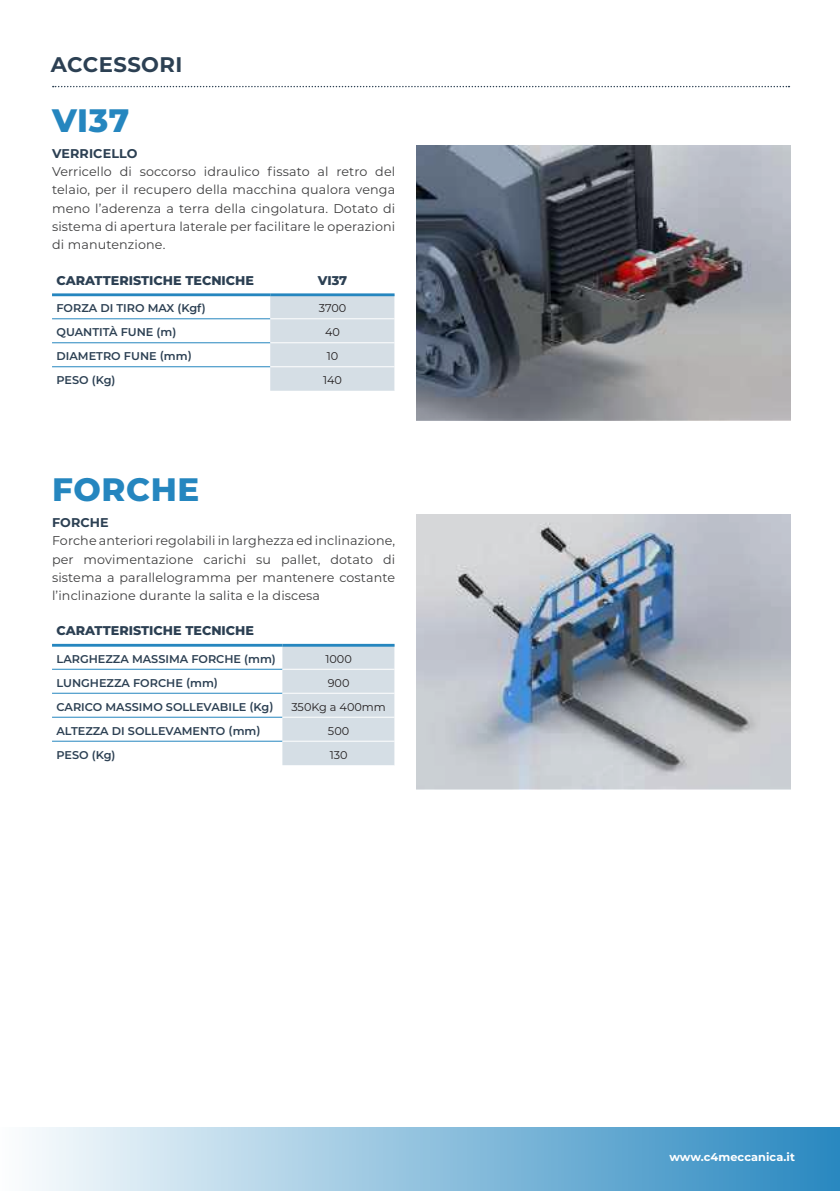
<style>
.page{position:relative;width:840px;height:1191px;background:#fff}
.page>*{position:absolute;margin:0;border:0;box-sizing:border-box;transform-origin:0 0}
.t1{font:800 32.4px "Montserrat";letter-spacing:.02em;color:#2586bf}
.t2{font:700 21.2px "Montserrat";letter-spacing:.02em;color:#2c4053}
.t3{font:12.6px/18.4px "Montserrat";letter-spacing:.01em;color:#3e3e3f;text-align:justify}
.t4{font:800 12.6px "Montserrat";color:#2c4053}
.t5{font:700 12.6px "Montserrat";letter-spacing:.01em;color:#2c4053}
.t6{font:600 11.2px "Montserrat";color:#2c4053}
.t7{font:11.2px "Montserrat";color:#231f20}
.t8{font:700 11.2px "Montserrat";letter-spacing:.01em;color:#fff}
</style>
<div class="page">
<svg style="left:53px;top:86px;width:736px;height:1px"></svg>
<img style="left:416px;top:145px;width:374px;height:275px">
<img style="left:416px;top:514px;width:374px;height:275px">
<div style="left:270px;top:295px;width:125px;height:96px;background:#d5dee5"></div>
<hr style="left:52px;top:318px;width:218px;height:1px;background:#2586bf">
<hr style="left:52px;top:342px;width:218px;height:1px;background:#2586bf">
<hr style="left:52px;top:366px;width:218px;height:1px;background:#2586bf">
<hr style="left:270px;top:318px;width:124px;height:1px;background:#fff">
<hr style="left:270px;top:342px;width:124px;height:1px;background:#fff">
<hr style="left:270px;top:366px;width:124px;height:1px;background:#fff">
<hr style="left:52px;top:293px;width:218px;height:3px;background:#2586bf">
<hr style="left:270px;top:293px;width:124px;height:3px;background:#2586bf">
<div style="left:282px;top:645px;width:113px;height:120px;background:#d5dee5"></div>
<hr style="left:52px;top:669px;width:230px;height:1px;background:#2586bf">
<hr style="left:52px;top:693px;width:230px;height:1px;background:#2586bf">
<hr style="left:52px;top:717px;width:230px;height:1px;background:#2586bf">
<hr style="left:52px;top:741px;width:230px;height:1px;background:#2586bf">
<hr style="left:282px;top:669px;width:112px;height:1px;background:#fff">
<hr style="left:282px;top:693px;width:112px;height:1px;background:#fff">
<hr style="left:282px;top:717px;width:112px;height:1px;background:#fff">
<hr style="left:282px;top:741px;width:112px;height:1px;background:#fff">
<hr style="left:52px;top:644px;width:230px;height:2px;background:#2586bf">
<hr style="left:282px;top:644px;width:112px;height:2px;background:#2586bf">
<div style="left:0;top:1127px;width:839px;height:64px;background:linear-gradient(to right,#fdfdfe,#2988c0)"></div>
<h2 class="t2" style="left:51px;top:50px;width:133px">ACCESSORI</h2>
<h1 class="t1" style="left:52px;top:97px;width:79px">VI37</h1>
<p class="t5" style="left:52px;top:144px;width:87px">VERRICELLO</p>
<p class="t3" style="left:52px;top:162px;width:344px">Verricello di soccorso idraulico fissato al retro del telaio, per il recupero della macchina qualora venga meno l’aderenza a terra della cingolatura. Dotato di sistema di apertura laterale per facilitare le operazioni di manutenzione.</p>
<p class="t4" style="left:56px;top:271px;width:199px">CARATTERISTICHE TECNICHE</p>
<p class="t4" style="left:318px;top:271px;width:31px">VI37</p>
<p class="t6" style="left:56px;top:300px;width:151px">FORZA DI TIRO MAX (Kgf)</p>
<p class="t7" style="left:318px;top:300px;width:29px">3700</p>
<p class="t6" style="left:56px;top:324px;width:121px">QUANTITÀ FUNE (m)</p>
<p class="t7" style="left:325px;top:324px;width:16px">40</p>
<p class="t6" style="left:56px;top:348px;width:137px">DIAMETRO FUNE (mm)</p>
<p class="t7" style="left:326px;top:348px;width:13px">10</p>
<p class="t6" style="left:56px;top:372px;width:60px">PESO (Kg)</p>
<p class="t7" style="left:323px;top:372px;width:20px">140</p>
<h1 class="t1" style="left:52px;top:466px;width:149px">FORCHE</h1>
<p class="t5" style="left:52px;top:513px;width:58px">FORCHE</p>
<p class="t3" style="left:52px;top:531px;width:344px">Forche anteriori regolabili in larghezza ed inclinazione, per movimentazione carichi su pallet, dotato di sistema a parallelogramma per mantenere costante l’inclinazione durante la salita e la discesa</p>
<p class="t4" style="left:56px;top:621px;width:199px">CARATTERISTICHE TECNICHE</p>
<p class="t6" style="left:56px;top:651px;width:221px">LARGHEZZA MASSIMA FORCHE (mm)</p>
<p class="t7" style="left:325px;top:651px;width:28px">1000</p>
<p class="t6" style="left:56px;top:675px;width:163px">LUNGHEZZA FORCHE (mm)</p>
<p class="t7" style="left:327px;top:675px;width:23px">900</p>
<p class="t6" style="left:56px;top:699px;width:218px">CARICO MASSIMO SOLLEVABILE (Kg)</p>
<p class="t7" style="left:291px;top:699px;width:96px">350Kg a 400mm</p>
<p class="t6" style="left:56px;top:722px;width:205px">ALTEZZA DI SOLLEVAMENTO (mm)</p>
<p class="t7" style="left:328px;top:723px;width:23px">500</p>
<p class="t6" style="left:56px;top:746px;width:60px">PESO (Kg)</p>
<p class="t7" style="left:329px;top:747px;width:19px">130</p>
<p class="t8" style="left:669px;top:1149px;width:127px">www.c4meccanica.it</p>
</div>
